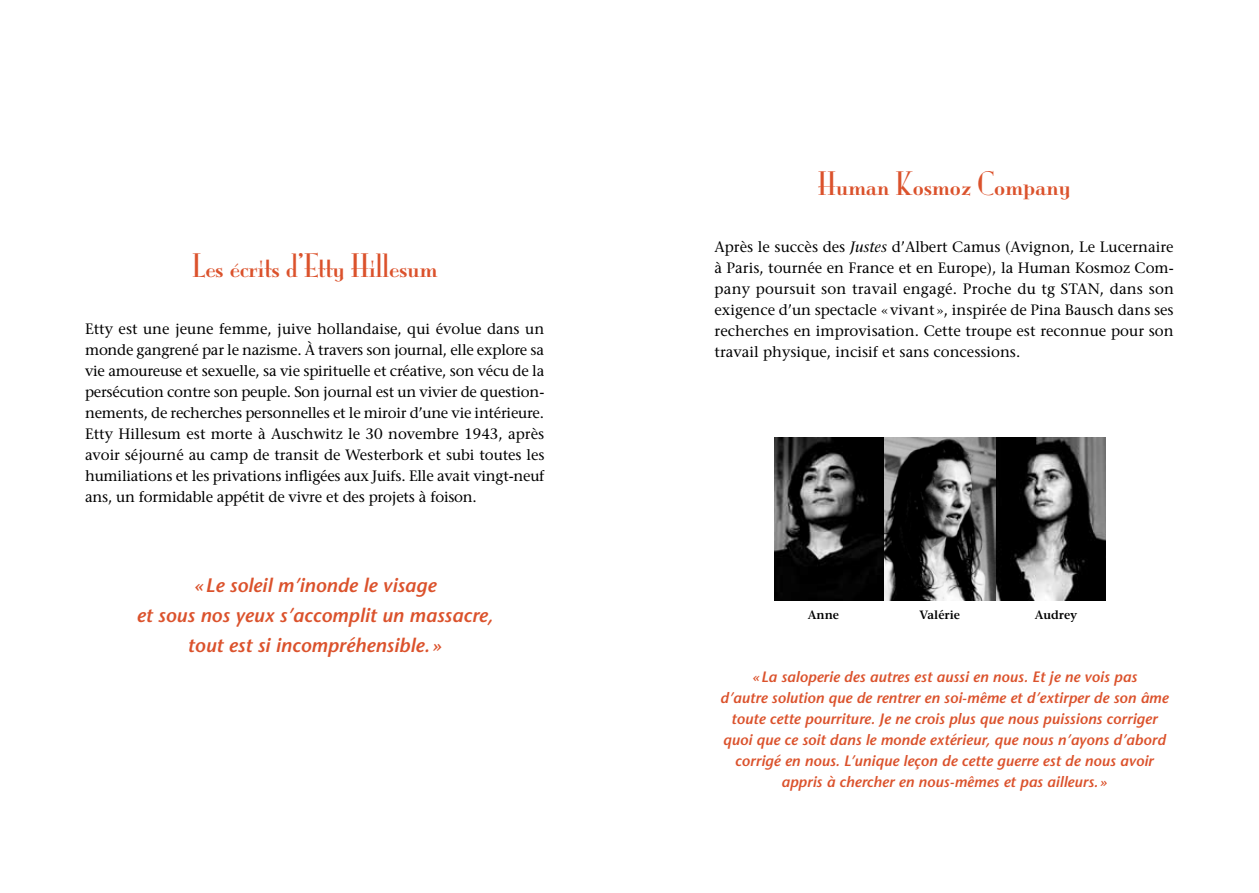
<style>
.page{position:relative;width:1259px;height:893px;background:#fff}
.page>*{position:absolute;margin:0;border:0;box-sizing:border-box;transform-origin:0 0}
.t1{font:30px "Mona Lisa Solid";color:#db522c}
.t2{font:italic 600 19.5px/30px "Stone Sans";color:#db522c;text-align:center}
.t3{font:15px/21px "Stone Serif";letter-spacing:-.01em;color:#000;text-align:justify}
.t4{font:italic 600 15px/21px "Stone Sans";color:#db522c;text-align:center}
.t5{font:600 12px "Stone Serif";color:#000}
.s1{font-style:italic}
</style>
<div class="page">
<img style="left:774px;top:437px;width:331px;height:163px">
<h1 class="t1" style="left:192px;top:248px;width:247px">Les écrits d’Etty Hillesum</h1>
<p class="t3" style="left:85px;top:318px;width:461px">Etty est une jeune femme, juive hollandaise, qui évolue dans un monde gangrené par le nazisme. À travers son journal, elle explore sa vie amoureuse et sexuelle, sa vie spirituelle et créative, son vécu de la persécution contre son peuple. Son journal est un vivier de question&shy;nements, de recherches personnelles et le miroir d’une vie intérieure.<br>Etty Hillesum est morte à Auschwitz le 30 novembre 1943, après avoir séjourné au camp de transit de Westerbork et subi toutes les humiliations et les privations infligées aux Juifs. Elle avait vingt-neuf ans, un formidable appétit de vivre et des projets à foison.</p>
<h2 class="t2" style="left:136px;top:570px;width:358px">« Le soleil m’inonde le visage<br>et sous nos yeux s’accomplit un massacre, tout est si incompréhensible. »</h2>
<h1 class="t1" style="left:818px;top:167px;width:254px">Human Kosmoz Company</h1>
<p class="t3" style="left:714px;top:237px;width:461px">Après le succès des <span class="s1">Justes</span> d’Albert Camus (Avignon, Le Lucernaire à Paris, tournée en France et en Europe), la Human Kosmoz Com&shy;pany poursuit son travail engagé. Proche du tg STAN, dans son exigence d’un spectacle «vivant », inspirée de Pina Bausch dans ses recherches en improvisation. Cette troupe est reconnue pour son travail physique, incisif et sans concessions.</p>
<p class="t5" style="left:808px;top:608px;width:33px">Anne</p>
<p class="t5" style="left:919px;top:608px;width:42px">Valérie</p>
<p class="t5" style="left:1034px;top:608px;width:44px">Audrey</p>
<p class="t4" style="left:720px;top:666px;width:450px">« La saloperie des autres est aussi en nous. Et je ne vois pas<br>d’autre solution que de rentrer en soi-même et d’extirper de son âme toute cette pourriture. Je ne crois plus que nous puissions corriger quoi que ce soit dans le monde extérieur, que nous n’ayons d’abord corrigé en nous. L’unique leçon de cette guerre est de nous avoir appris à chercher en nous-mêmes et pas ailleurs. »</p>
</div>
